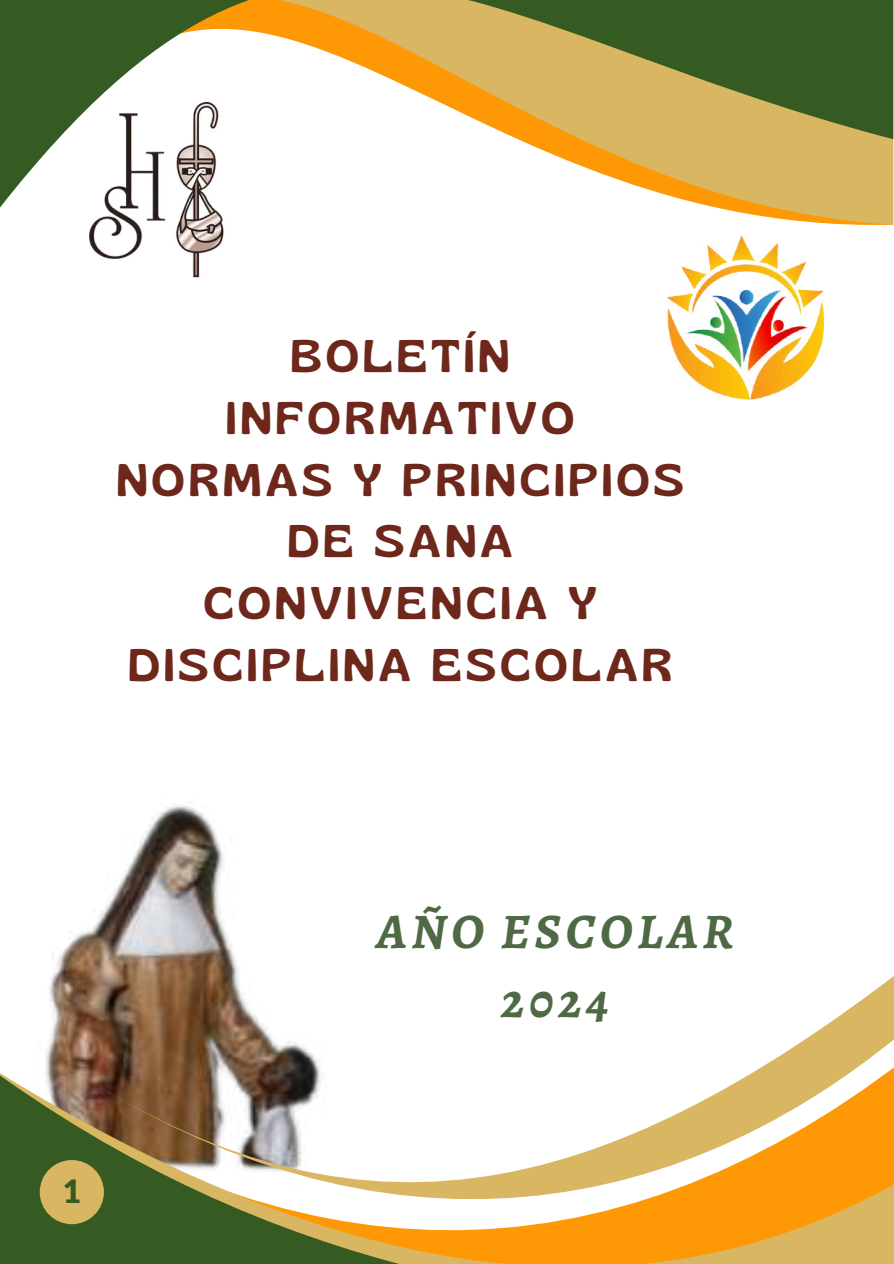
<style>
.page{position:relative;width:894px;height:1264px;background:#fff}
.page>*{position:absolute;margin:0;border:0;box-sizing:border-box;transform-origin:0 0}
.t1{font:italic 700 49.8px/68.7px "Alegreya";letter-spacing:.1em;color:#4f6944;text-align:center}
.t2{font:45.6px/61.8px "Gliker";letter-spacing:.1em;color:#6d271b;text-align:center}
.t3{font:900 32.1px "Lato";color:#365b22}
</style>
<div class="page">
<svg style="left:0;top:0;width:892px;height:225px"></svg>
<img style="left:53px;top:805px;width:185px;height:162px">
<svg style="left:0;top:1073px;width:37px;height:190px;background:#456630"></svg>
<svg style="left:37px;top:967px;width:856px;height:296px"></svg>
<img style="left:666px;top:235px;width:156px;height:165px">
<img style="left:89px;top:103px;width:147px;height:175px">
<div style="left:40px;top:1159px;width:64px;height:65px;background:#d9b662;border-radius:50%"></div>
<p class="t2" style="left:117px;top:324px;width:568px">BOLETÍN<br>INFORMATIVO<br>NORMAS Y PRINCIPIOS<br>DE SANA<br>CONVIVENCIA Y<br>DISCIPLINA ESCOLAR</p>
<p class="t3" style="left:63px;top:1171px;width:20px">1</p>
<p class="t1" style="left:376px;top:897px;width:358px">AÑO ESCOLAR<br>2024</p>
</div>
